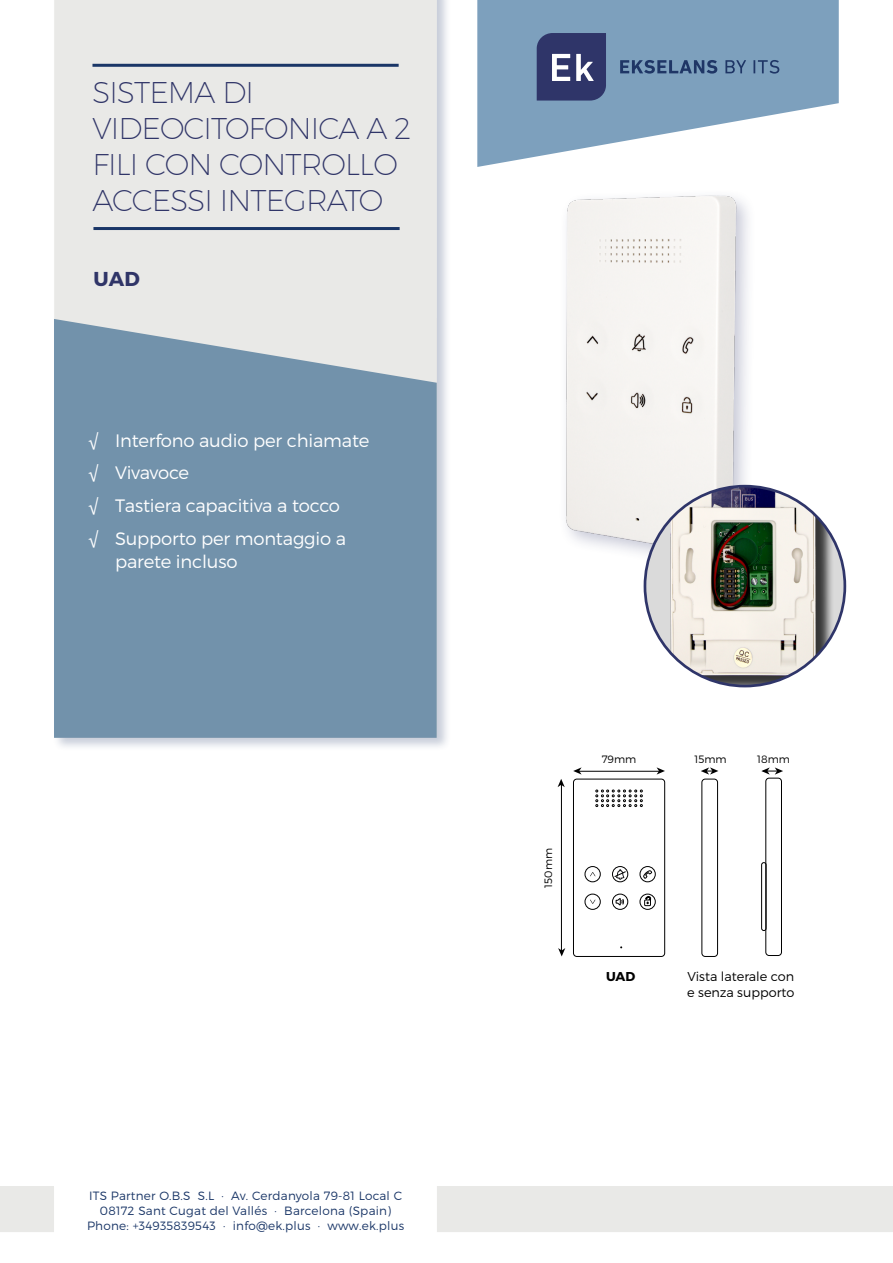
<style>
.page{position:relative;width:893px;height:1263px;background:#fff}
.page>*{position:absolute;margin:0;border:0;box-sizing:border-box;transform-origin:0 0}
.t1{font:200 30px/36px "Montserrat";letter-spacing:-.03em;color:#303568}
.t2{font:700 20.1px "Montserrat";color:#303568}
.t3{font:300 18px/32.5px "Montserrat";letter-spacing:-.01em;color:#fff}
.t4{font:300 12.9px/15.5px "Montserrat";color:#000}
.t5{font:700 12.9px "Montserrat";color:#000}
.t6{font:300 12px/15px "Montserrat";letter-spacing:.02em;color:#1a3667;text-align:center}
.t7{font:300 10.65px "Montserrat";color:#000}
.s1{font-family:"Helvetica Neue LT Std";font-weight:400}
</style>
<div class="page">
<div style="left:52px;top:0;width:399px;height:752px;background:#1f3666;opacity:.25"></div>
<div style="left:54px;top:0;width:383px;height:319px;background:#e9e9e7"></div>
<svg style="left:54px;top:319px;width:383px;height:419px;background:#7b98af"></svg>
<hr style="left:92px;top:64px;width:307px;height:3px;background:#1a3667">
<hr style="left:93px;top:227px;width:307px;height:3px;background:#1a3667">
<svg style="left:477px;top:0;width:362px;height:167px;fill:#7da0bd"></svg>
<svg style="left:537px;top:33px;width:69px;height:68px;background:#484e7c"></svg>
<svg style="left:620px;top:60px;width:97px;height:14px"></svg>
<svg style="left:725px;top:60px;width:21px;height:13px"></svg>
<svg style="left:753px;top:60px;width:26px;height:14px"></svg>
<div style="left:0;top:1186px;width:54px;height:46px;background:#e9e9e7"></div>
<div style="left:437px;top:1186px;width:456px;height:46px;background:#e9e9e7"></div>
<img style="left:565px;top:195px;width:195px;height:379px">
<img style="left:646px;top:486px;width:193px;height:200px">
<div style="left:573px;top:779px;width:92px;height:178px;border:1px solid #000;border-radius:3px"></div>
<svg style="left:595px;top:790px;width:48px;height:17px"></svg>
<svg style="left:640px;top:866px;width:15px;height:16px"></svg>
<div style="left:640px;top:866px;width:16px;height:16px;border:1px solid #000;border-radius:50%"></div>
<div style="left:612px;top:866px;width:16px;height:16px;border:1px solid #000;border-radius:50%"></div>
<div style="left:585px;top:866px;width:16px;height:16px;border:1px solid #000;border-radius:50%"></div>
<svg style="left:640px;top:894px;width:15px;height:15px"></svg>
<div style="left:640px;top:894px;width:16px;height:16px;border:1px solid #000;border-radius:50%"></div>
<svg style="left:612px;top:894px;width:16px;height:15px"></svg>
<div style="left:612px;top:894px;width:16px;height:16px;border:1px solid #000;border-radius:50%"></div>
<div style="left:585px;top:894px;width:16px;height:16px;border:1px solid #000;border-radius:50%"></div>
<svg style="left:643px;top:870px;width:10px;height:8px"></svg>
<svg style="left:644px;top:896px;width:7px;height:10px"></svg>
<svg style="left:590px;top:872px;width:5px;height:4px"></svg>
<svg style="left:590px;top:900px;width:5px;height:4px"></svg>
<svg style="left:614px;top:869px;width:12px;height:11px"></svg>
<svg style="left:615px;top:898px;width:9px;height:8px"></svg>
<hr style="left:577px;top:771px;width:84px;height:1px;background:#000">
<svg style="left:573px;top:767px;width:9px;height:7px"></svg>
<svg style="left:657px;top:767px;width:8px;height:7px"></svg>
<hr style="left:561px;top:782px;width:1px;height:170px;background:#000">
<svg style="left:558px;top:779px;width:7px;height:8px"></svg>
<svg style="left:558px;top:948px;width:7px;height:8px"></svg>
<svg style="left:701px;top:767px;width:17px;height:8px"></svg>
<svg style="left:761px;top:767px;width:22px;height:8px"></svg>
<div style="left:702px;top:779px;width:16px;height:178px;border:1px solid #000;border-radius:3px"></div>
<div style="left:765px;top:778px;width:17px;height:178px;border:1px solid #000;border-radius:3px"></div>
<div style="left:761px;top:862px;width:5px;height:69px;border:1px solid #000;border-radius:2px"></div>
<h1 class="t1" style="left:92px;top:74px;width:321px">SISTEMA DI<br>VIDEOCITOFONICA A 2<br>FILI CON CONTROLLO<br>ACCESSI INTEGRATO</h1>
<h2 class="t2" style="left:93px;top:267px;width:48px">UAD</h2>
<h3 class="t3" style="left:88px;top:424px;width:283px"><span class="s1">√</span> Interfono audio per chiamate <span class="s1">√</span> Vivavoce<br><span class="s1">√</span> Tastiera capacitiva a tocco<br><span class="s1">√</span> Supporto per montaggio a</h3>
<h3 class="t3" style="left:115px;top:545px;width:124px">parete incluso</h3>
<p class="t6" style="left:87px;top:1188px;width:319px">ITS Partner O.B.S S.L · Av. Cerdanyola 79-81 Local C<br>08172 Sant Cugat del Vallés · Barcelona (Spain)<br>Phone: +34935839543 · info@ek.plus · www.ek.plus</p>
<p class="t7" style="left:542px;top:887px;width:41px;rotate:-90deg">150mm</p>
<p class="t7" style="left:602px;top:753px;width:36px">79mm</p>
<p class="t7" style="left:694px;top:753px;width:34px">15mm</p>
<p class="t7" style="left:757px;top:753px;width:34px">18mm</p>
<p class="t5" style="left:606px;top:969px;width:31px">UAD</p>
<p class="t4" style="left:687px;top:969px;width:109px">Vista laterale con e senza supporto</p>
</div>
